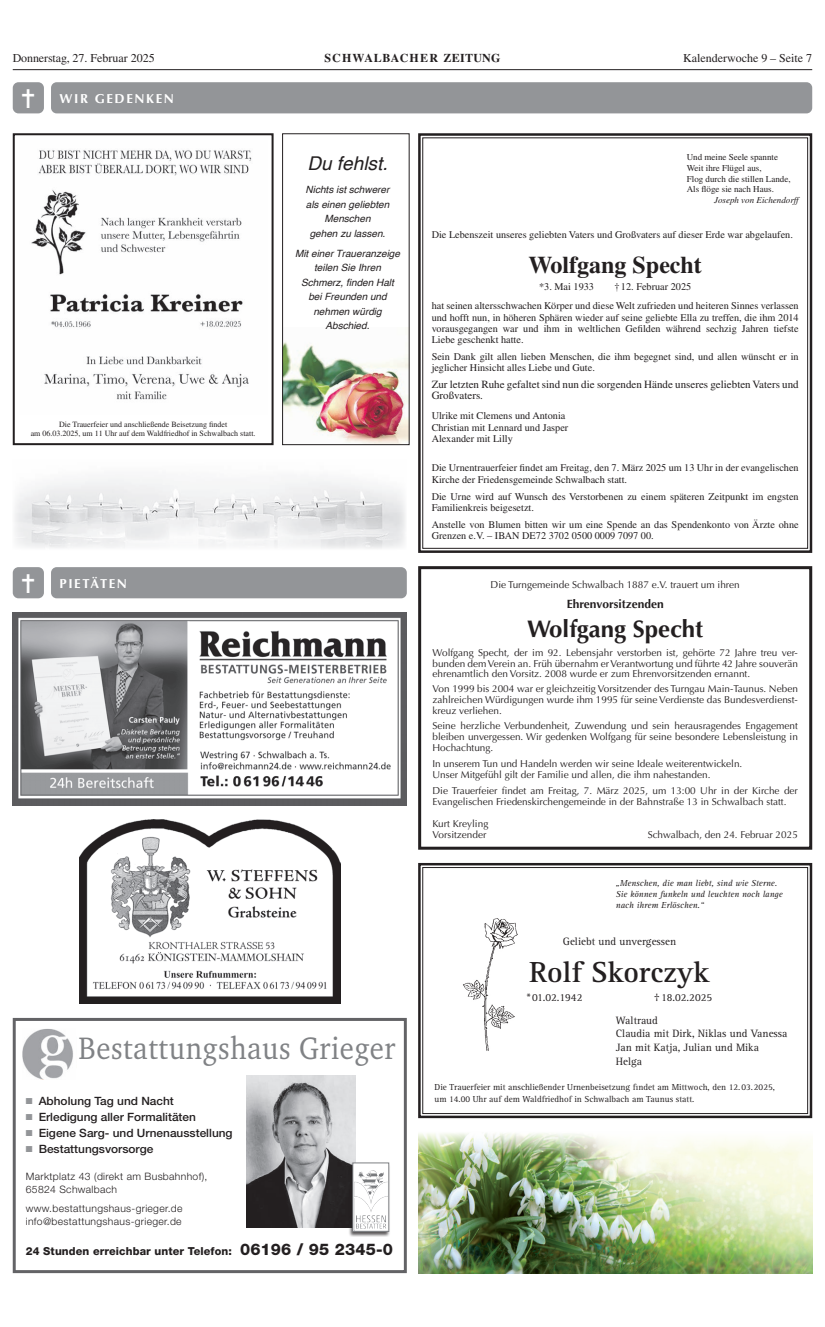
<style>
.page{position:relative;width:825px;height:1327px;background:#fff}
.page>*{position:absolute;margin:0;border:0;box-sizing:border-box;transform-origin:0 0}
.t1{font:32px "Charter EF";letter-spacing:.02em;color:#808285;scale:.9 1}
.t2{font:700 30px "Rotis Serif Std";color:#231f20}
.t3{font:700 24px "Times LT Std";color:#231f20}
.t4{font:700 24px "Optima LT Std";color:#231f20}
.t5{font:italic 19px "Helvetica";color:#231f20}
.t6{font:700 13px "Optima LT Std";letter-spacing:.125em;color:#fff}
.t7{font:12px "Times LT Std";color:#231f20}
.t8{font:700 12px "Times LT Std";letter-spacing:.025em;color:#231f20}
.t9{font:700 12px "Optima LT Std";color:#231f20}
.t10{font:500 11.4px "Helvetica Neue";color:#231f20;scale:1.04 1}
.t11{font:11px/13.8px "Rotis Serif Std";color:#231f20}
.t12{font:11px/11.3px "Times LT Std";color:#231f20}
.t13{font:800 11px "Helvetica Neue";letter-spacing:.01em;color:#231f20}
.t14{font:10.2px/11.3px "Times LT Std";color:#231f20}
.t15{font:300 10.2px/13px "Helvetica Neue";letter-spacing:.03em;color:#231f20}
.t16{font:10px/10.8px "Optima LT Std";color:#231f20;text-align:justify}
.t17{font:italic 10px/14.5px "Helvetica";color:#231f20;text-align:center}
.t18{font:9px/11.4px "Rotis Serif Std";color:#231f20}
.t19{font:italic 9px/11.4px "Rotis Serif Std";color:#231f20}
.t20{font:9px/10.8px "Times LT Std";color:#231f20}
.t21{font:italic 9px "Times LT Std";color:#231f20}
.t22{font:8px/9.6px "Times LT Std";color:#231f20;text-align:center}
.s1{color:#939598}
.s2{font-size:16.1px}
.s3{font-family:"Bodoni Std"}
</style>
<div class="page">
<hr style="left:13px;top:69px;width:799px;height:1px;background:#231f20">
<div style="left:13px;top:82px;width:31px;height:31px;background:#939598;border-radius:6px"></div>
<div style="left:51px;top:82px;width:761px;height:31px;background:#939598;border-radius:6px"></div>
<div style="left:51px;top:567px;width:356px;height:31px;background:#939598;border-radius:6px"></div>
<div style="left:13px;top:567px;width:31px;height:31px;background:#939598;border-radius:6px"></div>
<img style="left:79px;top:819px;width:261px;height:184px">
<img style="left:13px;top:612px;width:394px;height:193px">
<div style="left:13px;top:1018px;width:394px;height:255px;border:3px solid #636366"></div>
<img style="left:247px;top:1075px;width:108px;height:152px">
<img style="left:22px;top:1029px;width:51px;height:51px">
<div style="left:348px;top:1162px;width:42px;height:74px;background:#231f20;opacity:.75"></div>
<div style="left:353px;top:1163px;width:36px;height:68px;background:#fff"></div>
<img style="left:355px;top:1170px;width:32px;height:59px">
<div style="left:353px;top:1162px;width:36px;height:69px;border:1px solid #808285"></div>
<svg style="left:418px;top:133px;width:394px;height:420px"></svg>
<div style="left:13px;top:133px;width:261px;height:312px;border:2px solid #231f20"></div>
<img style="left:31px;top:150px;width:221px;height:250px">
<div style="left:418px;top:566px;width:394px;height:283px;border:3px solid #231f20"></div>
<img style="left:284px;top:342px;width:124px;height:101px">
<div style="left:282px;top:133px;width:128px;height:312px;border:1px solid #231f20"></div>
<img style="left:15px;top:478px;width:391px;height:71px">
<img style="left:418px;top:1133px;width:394px;height:140px">
<svg style="left:418px;top:863px;width:394px;height:255px"></svg>
<div style="left:422px;top:867px;width:386px;height:247px;border:1px solid #231f20"></div>
<img style="left:457px;top:913px;width:66px;height:140px">
<p class="t7" style="left:13px;top:51px;width:144px">Donnerstag, 27. Februar 2025</p>
<p class="t8" style="left:324px;top:51px;width:178px">SCHWALBACHER ZEITUNG</p>
<p class="t7" style="left:683px;top:51px;width:131px">Kalenderwoche 9 – Seite 7</p>
<h3 class="t6" style="left:22px;top:91px;width:154px">✝ WIR GEDENKEN</h3>
<p class="t22" style="left:31px;top:419px;width:226px">Die Trauerfeier und anschließende Beisetzung findet<br>am 06.03.2025, um 11 Uhr auf dem Waldfriedhof in Schwalbach statt.</p>
<h3 class="t5" style="left:307px;top:149px;width:82px">Du fehlst.</h3>
<p class="t17" style="left:306px;top:183px;width:85px">Nichts ist schwerer als einen geliebten<br>Menschen<br>gehen zu lassen.</p>
<p class="t17" style="left:295px;top:246px;width:107px">Mit einer Traueranzeige teilen Sie Ihren<br>Schmerz, finden Halt bei Freunden und nehmen würdig<br>Abschied.</p>
<h3 class="t6" style="left:22px;top:575px;width:107px">✝ PIETÄTEN</h3>
<h1 class="t1" style="left:78px;top:1028px;width:354px">Bestattungshaus Grieger</h1>
<p class="t10" style="left:26px;top:1094px;width:144px"><span class="s1">■</span> Abholung Tag und Nacht</p>
<p class="t10" style="left:26px;top:1110px;width:165px"><span class="s1">■</span> Erledigung aller Formalitäten</p>
<p class="t10" style="left:26px;top:1126px;width:200px"><span class="s1">■</span> Eigene Sarg- und Urnenausstellung</p>
<p class="t10" style="left:26px;top:1142px;width:124px"><span class="s1">■</span> Bestattungsvorsorge</p>
<p class="t15" style="left:26px;top:1169px;width:183px">Marktplatz 43 (direkt am Busbahnhof),<br>65824 Schwalbach</p>
<p class="t15" style="left:26px;top:1202px;width:158px">www.bestattungshaus-grieger.de info@bestattungshaus-grieger.de</p>
<p class="t13" style="left:26px;top:1245px;width:369px">24 Stunden erreichbar unter Telefon: <span class="s2">06196 / 95 2345-0</span></p>
<p class="t20" style="left:687px;top:152px;width:105px">Und meine Seele spannte<br>Weit ihre Flügel aus,<br>Flog durch die stillen Lande,<br>Als flöge sie nach Haus.</p>
<p class="t21" style="left:714px;top:195px;width:86px">Joseph von Eichendorff</p>
<p class="t14" style="left:432px;top:229px;width:363px">Die Lebenszeit unseres geliebten Vaters und Großvaters auf dieser Erde war abgelaufen.</p>
<h3 class="t3" style="left:528px;top:250px;width:175px">Wolfgang Specht</h3>
<p class="t14" style="left:539px;top:280px;width:56px">*3. Mai 1933</p>
<p class="t14" style="left:432px;top:276px;width:369px;line-height:19.8px;text-indent:183px"><span class="s3">†</span> 12. Februar 2025<br>hat seinen altersschwachen Körper und diese Welt zufrieden und heiteren Sinnes verlassen</p>
<p class="t14" style="left:432px;top:311px;width:369px;text-align:justify">und hofft nun, in höheren Sphären wieder auf seine geliebte Ella zu treffen, die ihm 2014 vorausgegangen war und ihm in weltlichen Gefilden während sechzig Jahren tiefste Liebe geschenkt hatte.</p>
<p class="t14" style="left:432px;top:351px;width:369px">Sein Dank gilt allen lieben Menschen, die ihm begegnet sind, und allen wünscht er in jeglicher Hinsicht alles Liebe und Gute.</p>
<p class="t12" style="left:432px;top:379px;width:369px">Zur letzten Ruhe gefaltet sind nun die sorgenden Hände unseres geliebten Vaters und<br>Großvaters.</p>
<p class="t14" style="left:432px;top:410px;width:138px">Ulrike mit Clemens und Antonia<br>Christian mit Lennard und Jasper<br>Alexander mit Lilly</p>
<p class="t14" style="left:432px;top:462px;width:369px">Die Urnentrauerfeier findet am Freitag, den 7. März 2025 um 13 Uhr in der evangelischen<br>Kirche der Friedensgemeinde Schwalbach statt.</p>
<p class="t14" style="left:432px;top:490px;width:369px">Die Urne wird auf Wunsch des Verstorbenen zu einem späteren Zeitpunkt im engsten<br>Familienkreis beigesetzt.</p>
<p class="t14" style="left:432px;top:519px;width:369px">Anstelle von Blumen bitten wir um eine Spende an das Spendenkonto von Ärzte ohne<br>Grenzen e.V. – IBAN DE72 3702 0500 0009 7097 00.</p>
<p class="t16" style="left:491px;top:579px;width:251px">Die Turngemeinde Schwalbach 1887 e.V. trauert um ihren</p>
<p class="t9" style="left:567px;top:597px;width:99px">Ehrenvorsitzenden</p>
<h3 class="t4" style="left:527px;top:614px;width:178px">Wolfgang Specht</h3>
<p class="t16" style="left:432px;top:647px;width:367px">Wolfgang Specht, der im 92. Lebensjahr verstorben ist, gehörte 72 Jahre treu ver&shy;bunden dem Verein an. Früh übernahm er Verantwortung und führte 42 Jahre souverän ehrenamtlich den Vorsitz. 2008 wurde er zum Ehrenvorsitzenden ernannt.</p>
<p class="t16" style="left:432px;top:684px;width:367px">Von 1999 bis 2004 war er gleichzeitig Vorsitzender des Turngau Main-Taunus. Neben zahlreichen Würdigungen wurde ihm 1995 für seine Verdienste das Bundesverdienst&shy;kreuz verliehen.</p>
<p class="t16" style="left:432px;top:720px;width:367px">Seine herzliche Verbundenheit, Zuwendung und sein herausragendes Engagement bleiben unvergessen. Wir gedenken Wolfgang für seine besondere Lebensleistung in Hochachtung.</p>
<p class="t16" style="left:432px;top:758px;width:311px">In unserem Tun und Handeln werden wir seine Ideale weiterentwickeln.<br>Unser Mitgefühl gilt der Familie und allen, die ihm nahestanden.</p>
<p class="t16" style="left:432px;top:785px;width:367px">Die Trauerfeier findet am Freitag, 7. März 2025, um 13:00 Uhr in der Kirche der<br>Evangelischen Friedenskirchengemeinde in der Bahnstraße 13 in Schwalbach statt.</p>
<p class="t16" style="left:432px;top:818px;width:57px">Kurt Kreyling<br>Vorsitzender</p>
<p class="t16" style="left:648px;top:829px;width:152px">Schwalbach, den 24. Februar 2025</p>
<p class="t19" style="left:616px;top:877px;width:168px">„Menschen, die man liebt, sind wie Sterne.<br>Sie können funkeln und leuchten noch lange nach ihrem Erlöschen.“</p>
<p class="t11" style="left:563px;top:935px;width:115px">Geliebt und unvergessen</p>
<h2 class="t2" style="left:529px;top:954px;width:182px">Rolf Skorczyk</h2>
<p class="t11" style="left:527px;top:991px;width:57px">* 01.02.1942</p>
<p class="t11" style="left:616px;top:987px;width:98px;line-height:22.3px;text-indent:38px">† 18.02.2025<br>Waltraud</p>
<p class="t11" style="left:616px;top:1027px;width:173px">Claudia mit Dirk, Niklas und Vanessa<br>Jan mit Katja, Julian und Mika<br>Helga</p>
<p class="t18" style="left:434px;top:1082px;width:342px">Die Trauerfeier mit anschließender Urnenbeisetzung findet am Mittwoch, den 12. 03. 2025, um 14.00 Uhr auf dem Waldfriedhof in Schwalbach am Taunus statt.</p>
</div>
